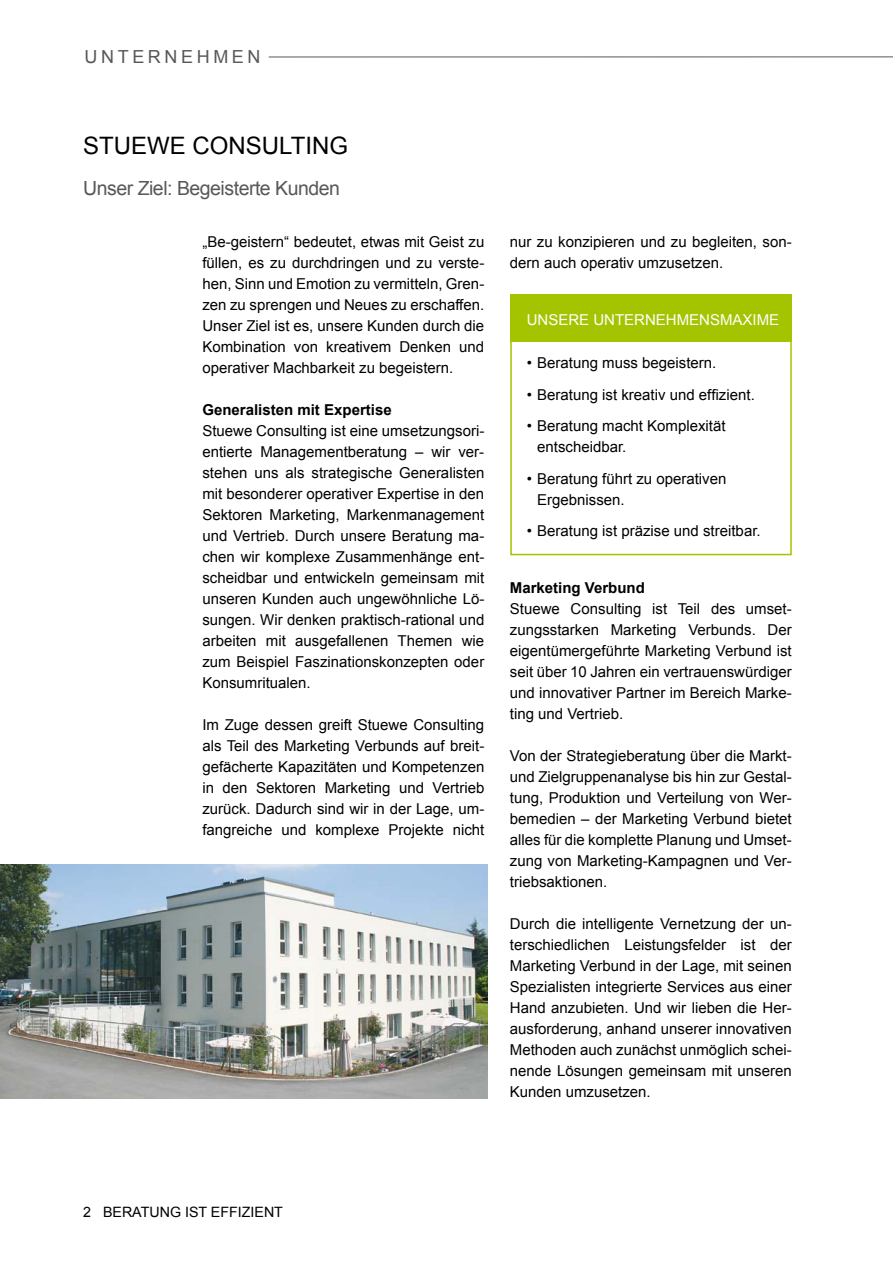
<style>
.page{position:relative;width:893px;height:1263px;background:#fff}
.page>*{position:absolute;margin:0;border:0;box-sizing:border-box;transform-origin:0 0}
.t1{font:24px "Arial";color:#000}
.t2{font:19.5px "Arial";letter-spacing:-.025em;color:#58585a}
.t3{font:18px "Arial";letter-spacing:.2em;color:#58585a}
.t4{font:15px/21px "Arial";color:#000;text-align:justify}
.t5{font:700 15px "Arial";color:#000}
.t6{font:15px "Arial";color:#fff}
.t7{font:14.25px "Arial";color:#000}
</style>
<div class="page">
<img style="left:0;top:865px;width:487px;height:233px">
<hr style="left:269px;top:56px;width:624px;height:1px;background:#58585a">
<div style="left:510px;top:311px;width:282px;height:244px;border:2px solid #a4c400"></div>
<div style="left:510px;top:295px;width:282px;height:47px;background:#a4c400"></div>
<p class="t3" style="left:85px;top:45px;width:177px">UNTERNEHMEN</p>
<h1 class="t1" style="left:83px;top:129px;width:266px">STUEWE CONSULTING</h1>
<h2 class="t2" style="left:83px;top:176px;width:258px">Unser Ziel: Begeisterte Kunden</h2>
<p class="t4" style="left:202px;top:231px;width:283px">„Be-geistern“ bedeutet, etwas mit Geist zu füllen, es zu durchdringen und zu verste&shy;hen, Sinn und Emotion zu vermitteln, Gren&shy;zen zu sprengen und Neues zu erschaffen.<br>Unser Ziel ist es, unsere Kunden durch die Kombination von kreativem Denken und operativer Machbarkeit zu begeistern.</p>
<p class="t5" style="left:202px;top:399px;width:191px">Generalisten mit Expertise</p>
<p class="t4" style="left:202px;top:420px;width:283px">Stuewe Consulting ist eine umsetzungsori&shy;entierte Managementberatung – wir ver&shy;stehen uns als strategische Generalisten mit besonderer operativer Expertise in den Sektoren Marketing, Markenmanagement und Vertrieb. Durch unsere Beratung ma&shy;chen wir komplexe Zusammenhänge ent&shy;scheidbar und entwickeln gemeinsam mit unseren Kunden auch ungewöhnliche Lö&shy;sungen. Wir denken praktisch-rational und arbeiten mit ausgefallenen Themen wie zum Beispiel Faszinationskonzepten oder Konsumritualen.</p>
<p class="t4" style="left:202px;top:714px;width:283px">Im Zuge dessen greift Stuewe Consulting als Teil des Marketing Verbunds auf breit&shy;gefächerte Kapazitäten und Kompetenzen in den Sektoren Marketing und Vertrieb zurück. Dadurch sind wir in der Lage, um&shy;fangreiche und komplexe Projekte nicht</p>
<p class="t4" style="left:510px;top:231px;width:283px">nur zu konzipieren und zu begleiten, son&shy;dern auch operativ umzusetzen.</p>
<p class="t6" style="left:527px;top:310px;width:22px">Unsere</p>
<p class="t6" style="left:593px;top:310px;width:23px">Unternehmensma</p>
<p class="t6" style="left:743px;top:310px;width:38px">xiME</p>
<p class="t4" style="left:527px;top:353px;width:191px">• Beratung muss begeistern.</p>
<p class="t4" style="left:527px;top:384px;width:230px">• Beratung ist kreativ und effizient.</p>
<p class="t4" style="left:537px;top:416px;width:190px;text-indent:-10px">• Beratung macht Komplexität entscheidbar.</p>
<p class="t4" style="left:537px;top:468px;width:191px;text-indent:-10px">• Beratung führt zu operativen<br>Ergebnissen.</p>
<p class="t4" style="left:527px;top:521px;width:235px">• Beratung ist präzise und streitbar.</p>
<p class="t5" style="left:510px;top:578px;width:137px">Marketing Verbund</p>
<p class="t4" style="left:510px;top:599px;width:283px">Stuewe Consulting ist Teil des umset&shy;zungsstarken Marketing Verbunds. Der eigentümergeführte Marketing Verbund ist seit über 10 Jahren ein vertrauenswürdiger und innovativer Partner im Bereich Marke&shy;ting und Vertrieb.</p>
<p class="t4" style="left:510px;top:746px;width:283px">Von der Strategieberatung über die Markt&shy;und Zielgruppenanalyse bis hin zur Gestal&shy;tung, Produktion und Verteilung von Wer&shy;bemedien – der Marketing Verbund bietet alles für die komplette Planung und Umset&shy;zung von Marketing-Kampagnen und Ver&shy;triebsaktionen.</p>
<p class="t4" style="left:510px;top:914px;width:283px">Durch die intelligente Vernetzung der un&shy;terschiedlichen Leistungsfelder ist der Marketing Verbund in der Lage, mit seinen Spezialisten integrierte Services aus einer Hand anzubieten. Und wir lieben die Her&shy;ausforderung, anhand unserer innovativen Methoden auch zunächst unmöglich schei&shy;nende Lösungen gemeinsam mit unseren Kunden umzusetzen.</p>
<p class="t7" style="left:83px;top:1202px;width:201px">2 BERATUNG IST EFFIZIENT</p>
</div>
